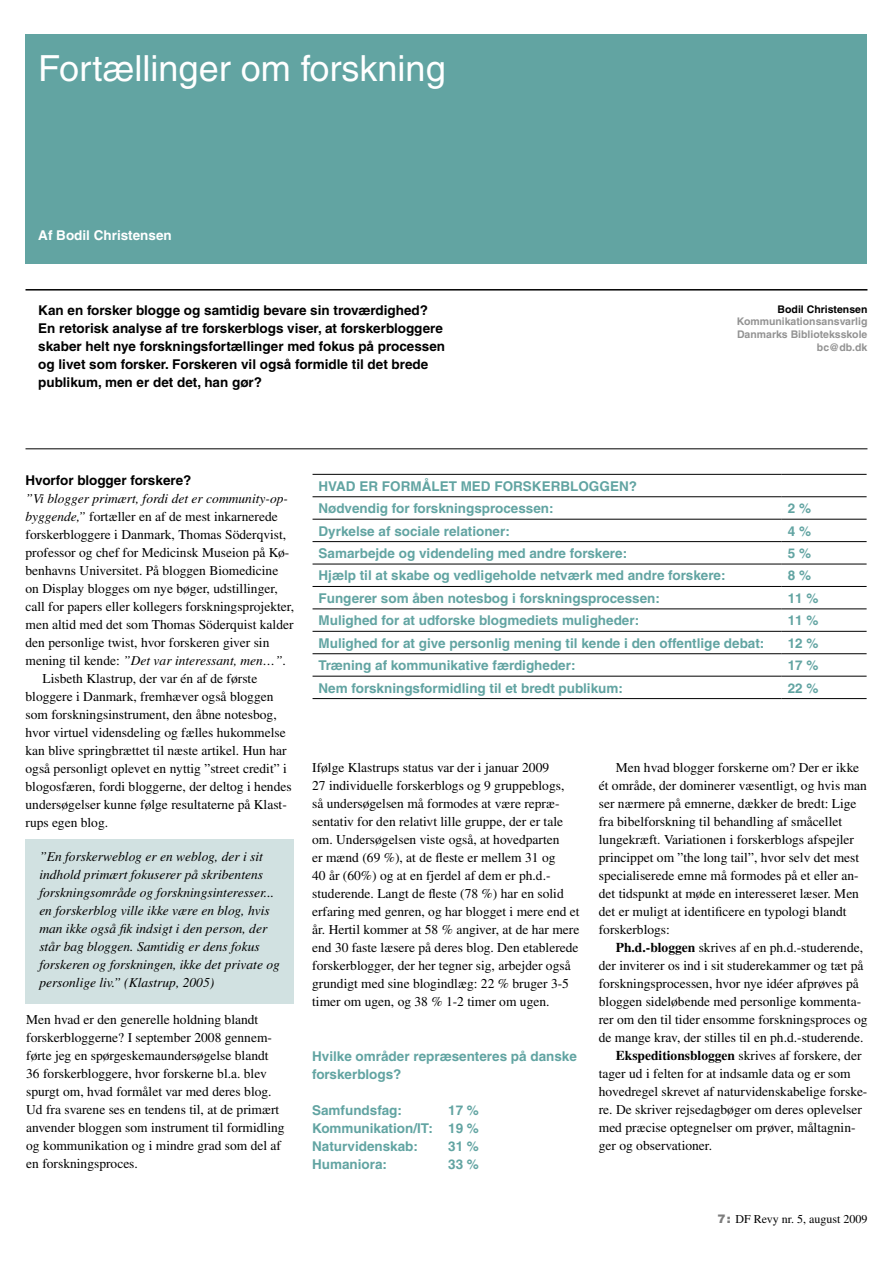
<style>
.page{position:relative;width:893px;height:1263px;background:#fff}
.page>*{position:absolute;margin:0;border:0;box-sizing:border-box;transform-origin:0 0}
.t1{font:36px "Helvetica";color:#fff}
.t2{font:13.5px/18px "Times";color:#000}
.t3{font:700 13.5px/18px "Helvetica";color:#62a4a2}
.t4{font:italic 13.5px/18px "Times";color:#000}
.t5{font:700 13.5px/18px "Helvetica";color:#000}
.t6{font:700 13.5px "Helvetica";color:#fff}
.t7{font:12px "Times";color:#000}
.t8{font:700 10.5px/12.6px "Helvetica";color:#939393;text-align:right}
.t9{font:700 10.5px "Helvetica";color:#000}
.s1{font-style:italic}
.s2{font-style:normal}
.s3{font-weight:700}
.s4{font-family:"Helvetica";font-weight:900;color:#7c7c7c}
</style>
<div class="page">
<div style="left:26px;top:840px;width:268px;height:164px;background:#d1e1e1"></div>
<div style="left:26px;top:34px;width:841px;height:230px;background:#62a4a2"></div>
<hr style="left:26px;top:449px;width:841px;height:1px;background:#000">
<hr style="left:26px;top:289px;width:841px;height:2px;background:#000">
<hr style="left:313px;top:474px;width:469px;height:1px;background:#000">
<hr style="left:782px;top:474px;width:85px;height:1px;background:#000">
<hr style="left:313px;top:496px;width:469px;height:1px;background:#000">
<hr style="left:782px;top:496px;width:85px;height:1px;background:#000">
<hr style="left:313px;top:519px;width:469px;height:1px;background:#000">
<hr style="left:782px;top:519px;width:85px;height:1px;background:#000">
<hr style="left:313px;top:541px;width:469px;height:1px;background:#000">
<hr style="left:782px;top:541px;width:85px;height:1px;background:#000">
<hr style="left:313px;top:564px;width:469px;height:1px;background:#000">
<hr style="left:782px;top:564px;width:85px;height:1px;background:#000">
<hr style="left:313px;top:586px;width:469px;height:1px;background:#000">
<hr style="left:782px;top:586px;width:85px;height:1px;background:#000">
<hr style="left:313px;top:609px;width:469px;height:1px;background:#000">
<hr style="left:782px;top:609px;width:85px;height:1px;background:#000">
<hr style="left:313px;top:631px;width:469px;height:1px;background:#000">
<hr style="left:782px;top:631px;width:85px;height:1px;background:#000">
<hr style="left:313px;top:653px;width:469px;height:1px;background:#000">
<hr style="left:782px;top:653px;width:85px;height:1px;background:#000">
<hr style="left:313px;top:676px;width:469px;height:1px;background:#000">
<hr style="left:782px;top:676px;width:85px;height:1px;background:#000">
<hr style="left:313px;top:698px;width:469px;height:1px;background:#000">
<hr style="left:782px;top:698px;width:85px;height:1px;background:#000">
<h1 class="t1" style="left:38px;top:47px;width:409px">Fortællinger om forskning</h1>
<p class="t6" style="left:38px;top:227px;width:135px">Af Bodil Christensen</p>
<p class="t5" style="left:38px;top:301px;width:408px">Kan en forsker blogge og samtidig bevare sin troværdighed?<br>En retorisk analyse af tre forskerblogs viser, at forskerbloggere skaber helt nye forskningsfortællinger med fokus på processen og livet som forsker. Forskeren vil også formidle til det brede publikum, men er det det, han gør?</p>
<p class="t9" style="left:778px;top:303px;width:91px">Bodil Christensen</p>
<p class="t8" style="left:737px;top:315px;width:132px">Kommunikationsansvarlig<br>Danmarks Biblioteksskole bc@db.dk</p>
<p class="t5" style="left:26px;top:471px;width:167px">Hvorfor blogger forskere?</p>
<p class="t4" style="left:26px;top:489px;width:264px">”Vi blogger primært, fordi det er community-op-</p>
<p class="t2" style="left:26px;top:507px;width:254px"><span class="s1">byggende,”</span> fortæller en af de mest inkarnerede</p>
<p class="t2" style="left:26px;top:525px;width:262px">forskerbloggere i Danmark, Thomas Söderqvist,</p>
<p class="t2" style="left:26px;top:543px;width:265px">professor og chef for Medicinsk Museion på Kø-</p>
<p class="t2" style="left:26px;top:561px;width:254px">benhavns Universitet. På bloggen Biomedicine</p>
<p class="t2" style="left:26px;top:579px;width:254px">on Display blogges om nye bøger, udstillinger,</p>
<p class="t2" style="left:26px;top:597px;width:270px">call for papers eller kollegers forskningsprojekter,</p>
<p class="t2" style="left:26px;top:615px;width:270px">men altid med det som Thomas Söderquist kalder</p>
<p class="t2" style="left:26px;top:633px;width:245px">den personlige twist, hvor forskeren giver sin</p>
<p class="t4" style="left:26px;top:651px;width:262px"><span class="s2">mening til kende:</span> ”Det var interessant, men…”<span class="s2">.</span></p>
<p class="t2" style="left:43px;top:669px;width:216px">Lisbeth Klastrup, der var én af de første</p>
<p class="t2" style="left:26px;top:687px;width:249px">bloggere i Danmark, fremhæver også bloggen</p>
<p class="t2" style="left:26px;top:705px;width:253px">som forskningsinstrument, den åbne notesbog,</p>
<p class="t2" style="left:26px;top:723px;width:262px">hvor virtuel vidensdeling og fælles hukommelse</p>
<p class="t2" style="left:26px;top:741px;width:263px">kan blive springbrættet til næste artikel. Hun har</p>
<p class="t2" style="left:26px;top:759px;width:263px">også personligt oplevet en nyttig ”street credit” i</p>
<p class="t2" style="left:26px;top:777px;width:268px">blogosfæren, fordi bloggerne, der deltog i hendes</p>
<p class="t2" style="left:26px;top:795px;width:263px">undersøgelser kunne følge resultaterne på Klast-</p>
<p class="t2" style="left:26px;top:813px;width:84px">rups egen blog.</p>
<p class="t4" style="left:39px;top:847px;width:242px">”En forskerweblog er en weblog, der i sit indhold primært fokuserer på skribentens forskningsområde og forskningsinteresser... en forskerblog ville ikke være en blog, hvis man ikke også fik indsigt i den person, der står bag bloggen. Samtidig er dens fokus forskeren og forskningen, ikke det private og personlige liv.” (Klastrup, 2005)</p>
<p class="t2" style="left:26px;top:1010px;width:260px">Men hvad er den generelle holdning blandt forskerbloggerne? I september 2008 gennem&shy;førte jeg en spørgeskemaundersøgelse blandt 36 forskerbloggere, hvor forskerne bl.a. blev spurgt om, hvad formålet var med deres blog.<br>Ud fra svarene ses en tendens til, at de primært anvender bloggen som instrument til formidling og kommunikation og i mindre grad som del af en forskningsproces.</p>
<p class="t3" style="left:319px;top:477px;width:20px">Hvad</p>
<p class="t3" style="left:359px;top:477px;width:82px">er formålet</p>
<p class="t3" style="left:461px;top:477px;width:11px">med</p>
<p class="t3" style="left:494px;top:477px;width:48px">forskerbl</p>
<p class="t3" style="left:578px;top:477px;width:22px">ogge</p>
<p class="t3" style="left:619px;top:477px;width:19px">n?</p>
<p class="t3" style="left:319px;top:499px;width:237px">Nødvendig for forskningsprocessen:</p>
<p class="t3" style="left:788px;top:499px;width:25px">2 %</p>
<p class="t3" style="left:319px;top:522px;width:193px">Dyrkelse af sociale relationer:</p>
<p class="t3" style="left:788px;top:522px;width:25px">4 %</p>
<p class="t3" style="left:319px;top:544px;width:310px">Samarbejde og videndeling med andre forskere:</p>
<p class="t3" style="left:788px;top:544px;width:25px">5 %</p>
<p class="t3" style="left:319px;top:566px;width:409px">Hjælp til at skabe og vedligeholde netværk med andre forskere:</p>
<p class="t3" style="left:788px;top:566px;width:25px">8 %</p>
<p class="t3" style="left:319px;top:589px;width:343px">Fungerer som åben notesbog i forskningsprocessen:</p>
<p class="t3" style="left:788px;top:589px;width:32px">11 %</p>
<p class="t3" style="left:319px;top:611px;width:322px">Mulighed for at udforske blogmediets muligheder:</p>
<p class="t3" style="left:788px;top:611px;width:32px">11 %</p>
<p class="t3" style="left:319px;top:634px;width:447px">Mulighed for at give personlig mening til kende i den offentlige debat:</p>
<p class="t3" style="left:788px;top:634px;width:32px">12 %</p>
<p class="t3" style="left:319px;top:656px;width:258px">Træning af kommunikative færdigheder:</p>
<p class="t3" style="left:788px;top:656px;width:32px">17 %</p>
<p class="t3" style="left:319px;top:679px;width:306px">Nem forskningsformidling til et bredt publikum:</p>
<p class="t3" style="left:788px;top:679px;width:32px">22 %</p>
<p class="t2" style="left:312px;top:758px;width:269px">Ifølge Klastrups status var der i januar 2009<br>27 individuelle forskerblogs og 9 gruppeblogs,<br>så undersøgelsen må formodes at være repræ&shy;sentativ for den relativt lille gruppe, der er tale om. Undersøgelsen viste også, at hovedparten<br>er mænd (69 %), at de fleste er mellem 31 og<br>40 år (60%) og at en fjerdel af dem er ph.d.- studerende. Langt de fleste (78 %) har en solid erfaring med genren, og har blogget i mere end et år. Hertil kommer at 58 % angiver, at de har mere end 30 faste læsere på deres blog. Den etablerede forskerblogger, der her tegner sig, arbejder også grundigt med sine blogindlæg: 22 % bruger 3-5 timer om ugen, og 38 % 1-2 timer om ugen.</p>
<p class="t3" style="left:312px;top:1047px;width:266px">Hvilke områder repræsenteres på danske forskerblogs?</p>
<p class="t3" style="left:312px;top:1101px;width:91px">Samfundsfag:</p>
<p class="t3" style="left:312px;top:1101px;width:168px;text-align:justify;text-indent:136px">17 % Kommunikation/IT: 19 % Naturvidenskab:</p>
<p class="t3" style="left:448px;top:1137px;width:32px">31 %</p>
<p class="t3" style="left:312px;top:1155px;width:77px">Humaniora:</p>
<p class="t3" style="left:448px;top:1155px;width:32px">33 %</p>
<p class="t2" style="left:599px;top:758px;width:270px;text-indent:17px">Men hvad blogger forskerne om? Der er ikke ét område, der dominerer væsentligt, og hvis man ser nærmere på emnerne, dækker de bredt: Lige fra bibelforskning til behandling af småcellet lungekræft. Variationen i forskerblogs afspejler princippet om ”the long tail”, hvor selv det mest specialiserede emne må formodes på et eller an&shy;det tidspunkt at møde en interesseret læser. Men det er muligt at identificere en typologi blandt forskerblogs:</p>
<p class="t2" style="left:616px;top:938px;width:249px"><span class="s3">Ph.d.-bloggen</span> skrives af en ph.d.-studerende,</p>
<p class="t2" style="left:599px;top:956px;width:266px">der inviterer os ind i sit studerekammer og tæt på</p>
<p class="t2" style="left:599px;top:974px;width:262px">forskningsprocessen, hvor nye idéer afprøves på</p>
<p class="t2" style="left:599px;top:992px;width:264px">bloggen sideløbende med personlige kommenta-</p>
<p class="t2" style="left:599px;top:1010px;width:270px">rer om den til tider ensomme forskningsproces og</p>
<p class="t2" style="left:599px;top:1028px;width:266px">de mange krav, der stilles til en ph.d.-studerende.</p>
<p class="t2" style="left:616px;top:1046px;width:247px"><span class="s3">Ekspeditionsbloggen</span> skrives af forskere, der</p>
<p class="t2" style="left:599px;top:1064px;width:253px">tager ud i felten for at indsamle data og er som</p>
<p class="t2" style="left:599px;top:1082px;width:270px">hovedregel skrevet af naturvidenskabelige forske-</p>
<p class="t2" style="left:599px;top:1100px;width:265px">re. De skriver rejsedagbøger om deres oplevelser</p>
<p class="t2" style="left:599px;top:1118px;width:258px">med præcise optegnelser om prøver, måltagnin-</p>
<p class="t2" style="left:599px;top:1136px;width:115px">ger og observationer.</p>
<p class="t7" style="left:727px;top:1212px;width:142px"><span class="s4">:</span> DF Revy nr. 5, august 2009</p>
</div>
